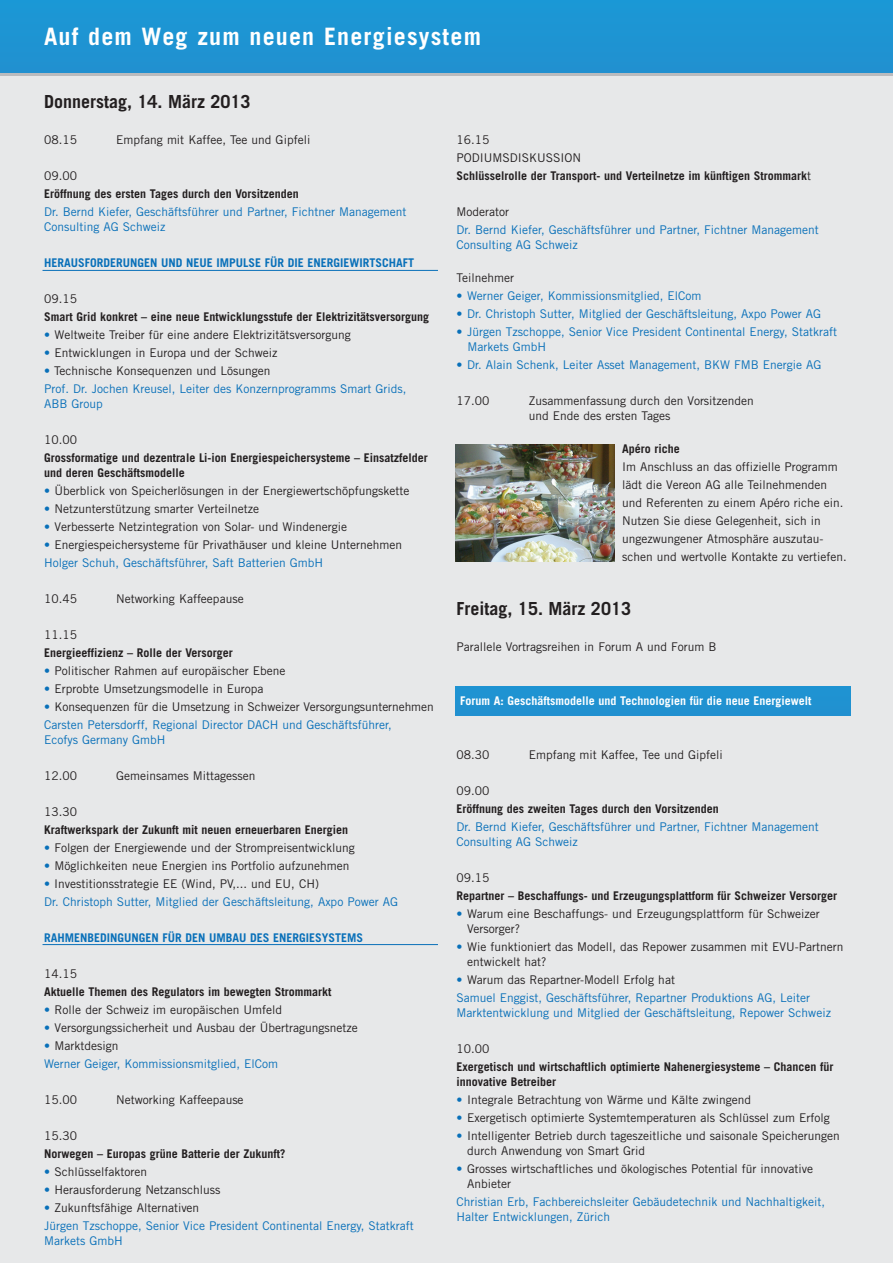
<style>
.page{position:relative;width:893px;height:1263px;background:#fff}
.page>*{position:absolute;margin:0;border:0;box-sizing:border-box;transform-origin:0 0}
.t1{font:700 24px "Trade Gothic";letter-spacing:.05em;color:#fff}
.t2{font:700 18px "Trade Gothic";color:#231f20}
.t3{font:12px/18px "Trade Gothic";color:#231f20}
.t4{font:12px/15px "Trade Gothic";color:#0970b9}
.t5{font:700 12px/15px "Trade Gothic";color:#231f20}
.t6{font:700 12px "Trade Gothic";color:#0970b9}
.t7{font:700 12px "Trade Gothic";color:#fff}
.s1{color:#0970b9}
.s2{color:#231f20}
.s3{font-weight:400}
</style>
<div class="page">
<div style="left:0;top:52px;width:893px;height:1211px;background:#e7e8e9"></div>
<div style="left:455px;top:686px;width:395px;height:30px;background:#2092d1"></div>
<svg style="left:0;top:72px;width:893px;height:4px;background:#94b0c2"></svg>
<div style="left:0;top:0;width:893px;height:72px;background:#1e94d2"></div>
<hr style="left:43px;top:270px;width:395px;height:1px;background:#0970b9">
<hr style="left:43px;top:944px;width:395px;height:1px;background:#0970b9">
<img style="left:455px;top:445px;width:160px;height:116px">
<h1 class="t1" style="left:44px;top:22px;width:438px">Auf dem Weg zum neuen Energiesystem</h1>
<h2 class="t2" style="left:44px;top:91px;width:208px">Donnerstag, 14. März 2013</h2>
<p class="t3" style="left:44px;top:131px;width:34px">08.15</p>
<p class="t3" style="left:116px;top:131px;width:196px">Empfang mit Kaffee, Tee und Gipfeli</p>
<p class="t3" style="left:44px;top:167px;width:34px">09.00</p>
<p class="t5" style="left:44px;top:186px;width:256px">Eröffnung des ersten Tages durch den Vorsitzenden</p>
<p class="t4" style="left:44px;top:204px;width:364px">Dr. Bernd Kiefer, Geschäftsführer und Partner, Fichtner Management<br>Consulting AG Schweiz</p>
<p class="t6" style="left:44px;top:255px;width:372px">HERAUSFORDERUNGEN UND NEUE IMPULSE FÜR DIE ENERGIEWIRTSCHAFT</p>
<p class="t3" style="left:44px;top:290px;width:34px">09.15</p>
<p class="t5" style="left:44px;top:309px;width:387px">Smart Grid konkret – eine neue Entwicklungsstufe der Elektrizitätsversorgung</p>
<p class="t3" style="left:44px;top:326px;width:308px"><span class="s1">•</span> Weltweite Treiber für eine andere Elektrizitätsversorgung</p>
<p class="t3" style="left:44px;top:344px;width:235px"><span class="s1">•</span> Entwicklungen in Europa und der Schweiz</p>
<p class="t4" style="left:44px;top:362px;width:364px;line-height:18px">• <span class="s2">Technische Konsequenzen und Lösungen<br></span>Prof. Dr. Jochen Kreusel, Leiter des Konzernprogramms Smart Grids,</p>
<p class="t4" style="left:44px;top:396px;width:60px">ABB Group</p>
<p class="t3" style="left:44px;top:431px;width:34px">10.00</p>
<p class="t5" style="left:44px;top:450px;width:385px">Grossformatige und dezentrale Li-ion Energiespeichersysteme – Einsatzfelder und deren Geschäftsmodelle</p>
<p class="t3" style="left:44px;top:482px;width:367px"><span class="s1">•</span> Überblick von Speicherlösungen in der Energiewertschöpfungskette</p>
<p class="t3" style="left:44px;top:500px;width:217px"><span class="s1">•</span> Netzunterstützung smarter Verteilnetze</p>
<p class="t3" style="left:44px;top:518px;width:305px"><span class="s1">•</span> Verbesserte Netzintegration von Solar- und Windenergie</p>
<p class="t3" style="left:44px;top:536px;width:360px"><span class="s1">•</span> Energiespeichersysteme für Privathäuser und kleine Unternehmen<br><span class="s1">Holger Schuh, Geschäftsführer, Saft Batterien GmbH</span></p>
<p class="t3" style="left:44px;top:590px;width:34px">10.45</p>
<p class="t3" style="left:116px;top:590px;width:129px">Networking Kaffeepause</p>
<p class="t3" style="left:44px;top:626px;width:34px">11.15</p>
<p class="t5" style="left:44px;top:645px;width:190px">Energieeffizienz – Rolle der Versorger</p>
<p class="t3" style="left:44px;top:662px;width:243px"><span class="s1">•</span> Politischer Rahmen auf europäischer Ebene</p>
<p class="t3" style="left:44px;top:680px;width:221px"><span class="s1">•</span> Erprobte Umsetzungsmodelle in Europa</p>
<p class="t3" style="left:44px;top:698px;width:391px"><span class="s1">•</span> Konsequenzen für die Umsetzung in Schweizer Versorgungsunternehmen<br><span class="s1">Carsten Petersdorff, Regional Director DACH und Geschäftsführer,</span></p>
<p class="t4" style="left:44px;top:732px;width:123px">Ecofys Germany GmbH</p>
<p class="t3" style="left:44px;top:767px;width:34px">12.00</p>
<p class="t3" style="left:116px;top:767px;width:141px">Gemeinsames Mittagessen</p>
<p class="t3" style="left:44px;top:803px;width:34px">13.30</p>
<p class="t5" style="left:44px;top:822px;width:305px">Kraftwerkspark der Zukunft mit neuen erneuerbaren Energien</p>
<p class="t3" style="left:44px;top:839px;width:312px"><span class="s1">•</span> Folgen der Energiewende und der Strompreisentwicklung</p>
<p class="t3" style="left:44px;top:857px;width:307px"><span class="s1">•</span> Möglichkeiten neue Energien ins Portfolio aufzunehmen</p>
<p class="t4" style="left:44px;top:875px;width:355px;line-height:18px">• <span class="s2">Investitionsstrategie EE (Wind, PV,... und EU, CH)<br></span>Dr. Christoph Sutter, Mitglied der Geschäftsleitung, Axpo Power AG</p>
<p class="t6" style="left:44px;top:930px;width:321px">RAHMENBEDINGUNGEN FÜR DEN UMBAU DES ENERGIESYSTEMS</p>
<p class="t3" style="left:44px;top:965px;width:34px">14.15</p>
<p class="t5" style="left:44px;top:984px;width:289px">Aktuelle Themen des Regulators im bewegten Strommarkt</p>
<p class="t3" style="left:44px;top:1001px;width:240px"><span class="s1">•</span> Rolle der Schweiz im europäischen Umfeld</p>
<p class="t3" style="left:44px;top:1019px;width:315px"><span class="s1">•</span> Versorgungssicherheit und Ausbau der Übertragungsnetze</p>
<p class="t4" style="left:44px;top:1037px;width:236px;line-height:18px">• <span class="s2">Marktdesign<br></span>Werner Geiger, Kommissionsmitglied, ElCom</p>
<p class="t3" style="left:44px;top:1091px;width:34px">15.00</p>
<p class="t3" style="left:116px;top:1091px;width:129px">Networking Kaffeepause</p>
<p class="t3" style="left:44px;top:1127px;width:34px">15.30</p>
<p class="t5" style="left:44px;top:1146px;width:243px">Norwegen – Europas grüne Batterie der Zukunft?</p>
<p class="t3" style="left:44px;top:1163px;width:105px"><span class="s1">•</span> Schlüsselfaktoren</p>
<p class="t3" style="left:44px;top:1181px;width:178px"><span class="s1">•</span> Herausforderung Netzanschluss</p>
<p class="t4" style="left:44px;top:1199px;width:371px;line-height:18px">• <span class="s2">Zukunftsfähige Alternativen<br></span>Jürgen Tzschoppe, Senior Vice President Continental Energy, Statkraft</p>
<p class="t4" style="left:44px;top:1233px;width:80px">Markets GmbH</p>
<p class="t5" style="left:456px;top:131px;width:356px;line-height:18px"><span class="s3">16.15<br>PODIUMSDISKUSSION<br></span>Schlüsselrolle der Transport- und Verteilnetze im künftigen Strommark<span class="s3">t</span></p>
<p class="t3" style="left:456px;top:203px;width:54px">Moderator</p>
<p class="t4" style="left:456px;top:222px;width:364px">Dr. Bernd Kiefer, Geschäftsführer und Partner, Fichtner Management<br>Consulting AG Schweiz</p>
<p class="t3" style="left:456px;top:269px;width:59px">Teilnehmer</p>
<p class="t4" style="left:456px;top:288px;width:246px">• Werner Geiger, Kommissionsmitglied, ElCom</p>
<p class="t4" style="left:456px;top:306px;width:366px">• Dr. Christoph Sutter, Mitglied der Geschäftsleitung, Axpo Power AG</p>
<p class="t4" style="left:467px;top:324px;width:371px;text-indent:-11px">• Jürgen Tzschoppe, Senior Vice President Continental Energy, Statkraft<br>Markets GmbH</p>
<p class="t4" style="left:456px;top:357px;width:366px">• Dr. Alain Schenk, Leiter Asset Management, BKW FMB Energie AG</p>
<p class="t3" style="left:456px;top:392px;width:34px">17.00</p>
<p class="t3" style="left:529px;top:393px;width:227px;line-height:15px">Zusammenfassung durch den Vorsitzenden und Ende des ersten Tages</p>
<p class="t5" style="left:622px;top:441px;width:59px">Apéro riche</p>
<p class="t3" style="left:622px;top:458px;width:226px">Im Anschluss an das offizielle Programm lädt die Vereon AG alle Teilnehmenden und Referenten zu einem Apéro riche ein.<br>Nutzen Sie diese Gelegenheit, sich in ungezwungener Atmosphäre auszutau&shy;schen und wertvolle Kontakte zu vertiefen.</p>
<h2 class="t2" style="left:456px;top:598px;width:176px">Freitag, 15. März 2013</h2>
<p class="t3" style="left:456px;top:638px;width:261px">Parallele Vortragsreihen in Forum A und Forum B</p>
<p class="t7" style="left:460px;top:693px;width:353px">Forum A: Geschäftsmodelle und Technologien für die neue Energiewelt</p>
<p class="t3" style="left:456px;top:746px;width:34px">08.30</p>
<p class="t3" style="left:529px;top:746px;width:196px">Empfang mit Kaffee, Tee und Gipfeli</p>
<p class="t3" style="left:456px;top:782px;width:34px">09.00</p>
<p class="t5" style="left:456px;top:801px;width:264px">Eröffnung des zweiten Tages durch den Vorsitzenden</p>
<p class="t4" style="left:456px;top:819px;width:364px">Dr. Bernd Kiefer, Geschäftsführer und Partner, Fichtner Management<br>Consulting AG Schweiz</p>
<p class="t3" style="left:456px;top:869px;width:34px">09.15</p>
<p class="t5" style="left:456px;top:888px;width:382px">Repartner – Beschaffungs- und Erzeugungsplattform für Schweizer Versorger</p>
<p class="t3" style="left:467px;top:906px;width:354px;line-height:15px;text-indent:-11px"><span class="s1">•</span> Warum eine Beschaffungs- und Erzeugungsplattform für Schweizer<br>Versorger?</p>
<p class="t3" style="left:467px;top:939px;width:378px;line-height:15px;text-indent:-11px"><span class="s1">•</span> Wie funktioniert das Modell, das Repower zusammen mit EVU-Partnern entwickelt hat?</p>
<p class="t4" style="left:456px;top:971px;width:355px;line-height:18px">• <span class="s2">Warum das Repartner-Modell Erfolg hat<br></span>Samuel Enggist, Geschäftsführer, Repartner Produktions AG, Leiter</p>
<p class="t4" style="left:456px;top:1005px;width:376px">Marktentwicklung und Mitglied der Geschäftsleitung, Repower Schweiz</p>
<p class="t3" style="left:456px;top:1040px;width:34px">10.00</p>
<p class="t5" style="left:456px;top:1059px;width:378px">Exergetisch und wirtschaftlich optimierte Nahenergiesysteme – Chancen für innovative Betreiber</p>
<p class="t3" style="left:456px;top:1091px;width:296px"><span class="s1">•</span> Integrale Betrachtung von Wärme und Kälte zwingend</p>
<p class="t3" style="left:456px;top:1109px;width:375px"><span class="s1">•</span> Exergetisch optimierte Systemtemperaturen als Schlüssel zum Erfolg</p>
<p class="t3" style="left:467px;top:1128px;width:374px;line-height:15px;text-indent:-11px"><span class="s1">•</span> Intelligenter Betrieb durch tageszeitliche und saisonale Speicherungen durch Anwendung von Smart Grid</p>
<p class="t3" style="left:467px;top:1161px;width:348px;line-height:15px;text-indent:-11px"><span class="s1">•</span> Grosses wirtschaftliches und ökologisches Potential für innovative<br>Anbieter</p>
<p class="t4" style="left:456px;top:1194px;width:370px">Christian Erb, Fachbereichsleiter Gebäudetechnik und Nachhaltigkeit,<br>Halter Entwicklungen, Zürich</p>
</div>
